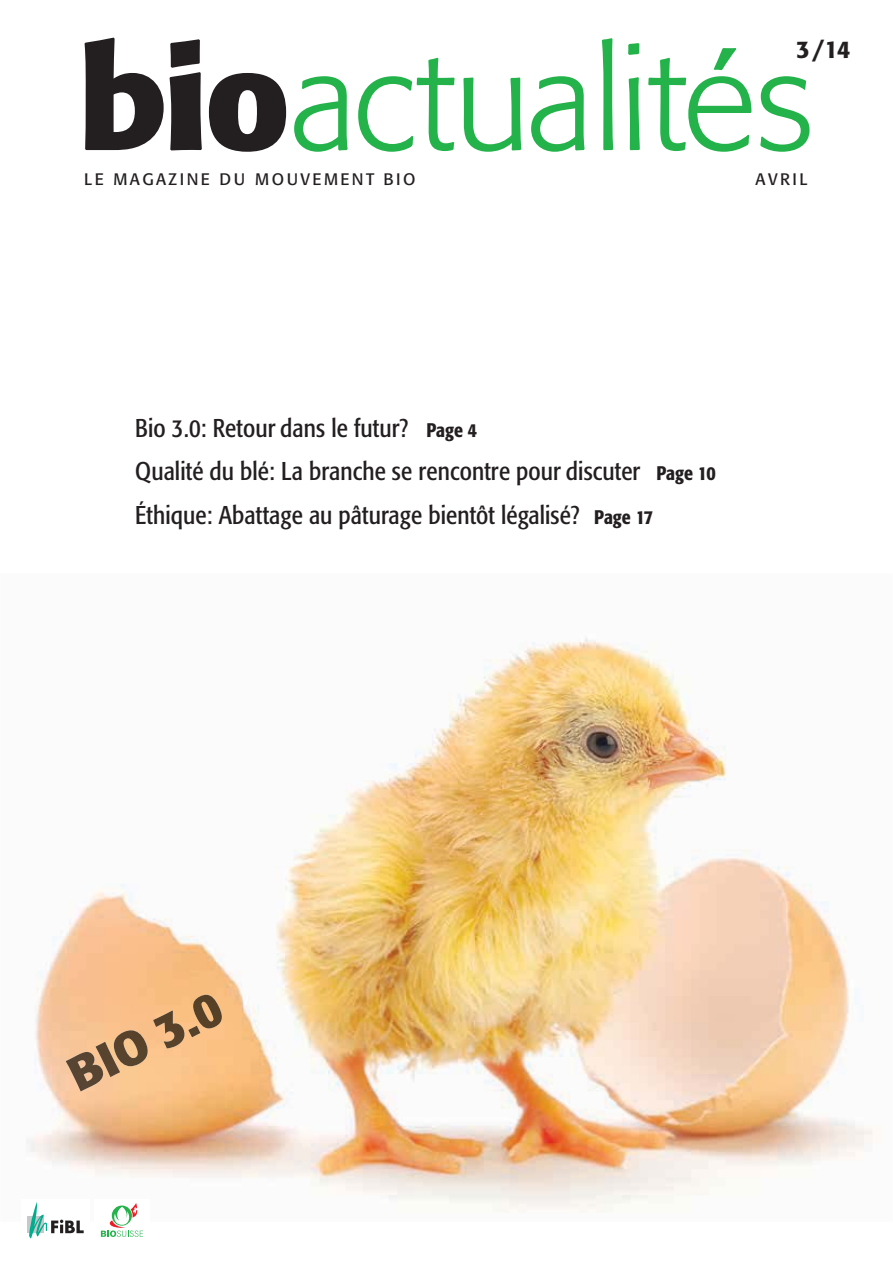
<style>
.page{position:relative;width:893px;height:1263px;background:#fff}
.page>*{position:absolute;margin:0;border:0;box-sizing:border-box;transform-origin:0 0}
.t1{font:300 141px "Formata BQ";letter-spacing:-.005em;color:#24b34b}
.t2{font:condensed 25.5px/43.3px "Formata BQ";letter-spacing:.005em;color:#231f20}
.t3{font:500 24px "Formata BQ";color:#231f20}
.t4{font:16.5px "Formata BQ";letter-spacing:.15em;color:#231f20}
.s1{font-weight:700;color:#231f20}
.s2{font-weight:500;font-size:19.5px}
</style>
<div class="page">
<img style="left:26px;top:637px;width:847px;height:575px">
<div style="left:22px;top:1199px;width:68px;height:42px;background:#fff"></div>
<div style="left:27px;top:1217px;width:17px;height:16px;background:#c6c8ca"></div>
<svg style="left:29px;top:1202px;width:55px;height:36px"></svg>
<div style="left:94px;top:1199px;width:55px;height:42px;background:#fff"></div>
<svg style="left:101px;top:1203px;width:42px;height:34px"></svg>
<img style="left:66px;top:995px;width:159px;height:96px">
<h1 class="t1" style="left:78px;top:41px;width:737px"><span class="s1">bio</span>actualités</h1>
<p class="t4" style="left:84px;top:172px;width:333px">LE MAGAZINE DU MOUVEMENT BIO</p>
<p class="t4" style="left:756px;top:172px;width:53px">AVRIL</p>
<p class="t3" style="left:796px;top:37px;width:56px">3/14</p>
<p class="t2" style="left:135px;top:408px;width:582px">Bio 3.0: Retour dans le futur? <span class="s2">Page 4<br></span>Qualité du blé: La branche se rencontre pour discuter <span class="s2">Page 10<br></span>Éthique: Abattage au pâturage bientôt légalisé? <span class="s2">Page 17</span></p>
</div>
